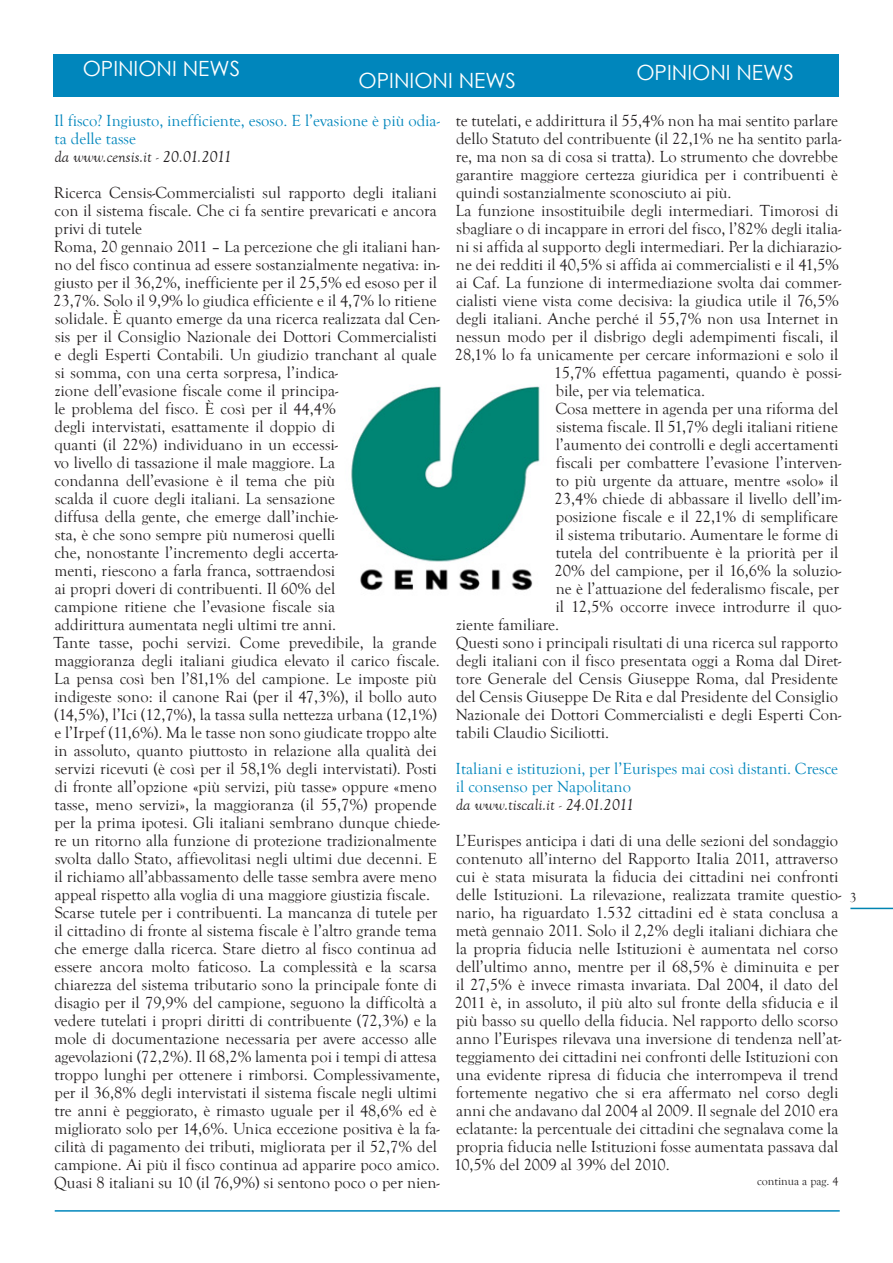
<style>
.page{position:relative;width:893px;height:1263px;background:#fff}
.page>*{position:absolute;margin:0;border:0;box-sizing:border-box;transform-origin:0 0}
.t1{font:21px "Century Gothic";color:#fff}
.t2{font:16.5px/18px "Goudy Old Style T";color:#231f20}
.t3{font:16.5px/18px "Goudy Old Style T";color:#0086bc}
.t4{font:italic 16.5px "Goudy Old Style T";color:#231f20}
.t5{font:13.5px "Goudy Old Style T";color:#231f20}
.t6{font:12px "Goudy Old Style T";color:#231f20}
</style>
<div class="page">
<div style="left:54px;top:54px;width:785px;height:42px;background:#0086bc"></div>
<hr style="left:850px;top:908px;width:43px;height:1px;background:#0084b1">
<hr style="left:55px;top:1210px;width:785px;height:1px;background:#0086bc">
<img style="left:351px;top:386px;width:189px;height:205px">
<p class="t1" style="left:83px;top:54px;width:159px">OPINIONI NEWS</p>
<p class="t1" style="left:359px;top:66px;width:159px">OPINIONI NEWS</p>
<p class="t1" style="left:636px;top:58px;width:159px">OPINIONI NEWS</p>
<p class="t3" style="left:54px;top:112px;width:387px">Il fisco? Ingiusto, inefficiente, esoso. E l’evasione è più odia&shy;ta delle tasse</p>
<p class="t4" style="left:55px;top:148px;width:179px">da www.censis.it - 20.01.2011</p>
<p class="t2" style="left:53px;top:184px;width:388px">Ricerca Censis-Commercialisti sul rapporto degli italiani con il sistema fiscale. Che ci fa sentire prevaricati e ancora privi di tutele<br>Roma, 20 gennaio 2011 – La percezione che gli italiani han&shy;no del fisco continua ad essere sostanzialmente negativa: in&shy;giusto per il 36,2%, inefficiente per il 25,5% ed esoso per il 23,7%. Solo il 9,9% lo giudica efficiente e il 4,7% lo ritiene solidale. È quanto emerge da una ricerca realizzata dal Cen&shy;sis per il Consiglio Nazionale dei Dottori Commercialisti e degli Esperti Contabili. Un giudizio tranchant al quale si somma, con una certa sorpresa, l’indica-<br>zione dell’evasione fiscale come il principa-<br>le problema del fisco. È così per il 44,4%<br>degli intervistati, esattamente il doppio di<br>quanti (il 22%) individuano in un eccessi-<br>vo livello di tassazione il male maggiore. La<br>condanna dell’evasione è il tema che più<br>scalda il cuore degli italiani. La sensazione<br>diffusa della gente, che emerge dall’inchie-<br>sta, è che sono sempre più numerosi quelli<br>che, nonostante l’incremento degli accerta-<br>menti, riescono a farla franca, sottraendosi<br>ai propri doveri di contribuenti. Il 60% del<br>campione ritiene che l’evasione fiscale sia<br>addirittura aumentata negli ultimi tre anni.<br>Tante tasse, pochi servizi. Come prevedibile, la grande maggioranza degli italiani giudica elevato il carico fiscale.<br>La pensa così ben l’81,1% del campione. Le imposte più indigeste sono: il canone Rai (per il 47,3%), il bollo auto (14,5%), l’Ici (12,7%), la tassa sulla nettezza urbana (12,1%) e l’Irpef (11,6%). Ma le tasse non sono giudicate troppo alte in assoluto, quanto piuttosto in relazione alla qualità dei servizi ricevuti (è così per il 58,1% degli intervistati). Posti di fronte all’opzione «più servizi, più tasse» oppure «meno tasse, meno servizi», la maggioranza (il 55,7%) propende per la prima ipotesi. Gli italiani sembrano dunque chiede&shy;re un ritorno alla funzione di protezione tradizionalmente svolta dallo Stato, affievolitasi negli ultimi due decenni. E il richiamo all’abbassamento delle tasse sembra avere meno appeal rispetto alla voglia di una maggiore giustizia fiscale.<br>Scarse tutele per i contribuenti. La mancanza di tutele per il cittadino di fronte al sistema fiscale è l’altro grande tema che emerge dalla ricerca. Stare dietro al fisco continua ad essere ancora molto faticoso. La complessità e la scarsa chiarezza del sistema tributario sono la principale fonte di disagio per il 79,9% del campione, seguono la difficoltà a vedere tutelati i propri diritti di contribuente (72,3%) e la mole di documentazione necessaria per avere accesso alle agevolazioni (72,2%). Il 68,2% lamenta poi i tempi di attesa troppo lunghi per ottenere i rimborsi. Complessivamente, per il 36,8% degli intervistati il sistema fiscale negli ultimi tre anni è peggiorato, è rimasto uguale per il 48,6% ed è migliorato solo per 14,6%. Unica eccezione positiva è la fa&shy;cilità di pagamento dei tributi, migliorata per il 52,7% del campione. Ai più il fisco continua ad apparire poco amico.<br>Quasi 8 italiani su 10 (il 76,9%) si sentono poco o per nien-</p>
<p class="t2" style="left:456px;top:112px;width:384px">te tutelati, e addirittura il 55,4% non ha mai sentito parlare</p>
<p class="t2" style="left:456px;top:130px;width:387px">dello Statuto del contribuente (il 22,1% ne ha sentito parla-</p>
<p class="t2" style="left:456px;top:148px;width:384px">re, ma non sa di cosa si tratta). Lo strumento che dovrebbe</p>
<p class="t2" style="left:456px;top:166px;width:384px">garantire maggiore certezza giuridica per i contribuenti è</p>
<p class="t2" style="left:456px;top:184px;width:277px">quindi sostanzialmente sconosciuto ai più.</p>
<p class="t2" style="left:456px;top:202px;width:384px">La funzione insostituibile degli intermediari. Timorosi di</p>
<p class="t2" style="left:457px;top:220px;width:386px">sbagliare o di incappare in errori del fisco, l’82% degli italia-</p>
<p class="t2" style="left:456px;top:238px;width:387px">ni si affida al supporto degli intermediari. Per la dichiarazio-</p>
<p class="t2" style="left:456px;top:256px;width:385px">ne dei redditi il 40,5% si affida ai commercialisti e il 41,5%</p>
<p class="t2" style="left:456px;top:274px;width:387px">ai Caf. La funzione di intermediazione svolta dai commer-</p>
<p class="t2" style="left:456px;top:292px;width:385px">cialisti viene vista come decisiva: la giudica utile il 76,5%</p>
<p class="t2" style="left:456px;top:310px;width:384px">degli italiani. Anche perché il 55,7% non usa Internet in</p>
<p class="t2" style="left:456px;top:328px;width:384px">nessun modo per il disbrigo degli adempimenti fiscali, il</p>
<p class="t2" style="left:455px;top:346px;width:385px">28,1% lo fa unicamente per cercare informazioni e solo il</p>
<p class="t2" style="left:554px;top:364px;width:289px">15,7% effettua pagamenti, quando è possi-</p>
<p class="t2" style="left:556px;top:382px;width:151px">bile, per via telematica.</p>
<p class="t2" style="left:555px;top:400px;width:284px">Cosa mettere in agenda per una riforma del</p>
<p class="t2" style="left:556px;top:418px;width:283px">sistema fiscale. Il 51,7% degli italiani ritiene</p>
<p class="t2" style="left:556px;top:436px;width:284px">l’aumento dei controlli e degli accertamenti</p>
<p class="t2" style="left:556px;top:454px;width:287px">fiscali per combattere l’evasione l’interven-</p>
<p class="t2" style="left:556px;top:472px;width:284px">to più urgente da attuare, mentre «solo» il</p>
<p class="t2" style="left:555px;top:490px;width:288px">23,4% chiede di abbassare il livello dell’im-</p>
<p class="t2" style="left:556px;top:508px;width:284px">posizione fiscale e il 22,1% di semplificare</p>
<p class="t2" style="left:556px;top:526px;width:284px">il sistema tributario. Aumentare le forme di</p>
<p class="t2" style="left:556px;top:544px;width:284px">tutela del contribuente è la priorità per il</p>
<p class="t2" style="left:555px;top:562px;width:288px">20% del campione, per il 16,6% la soluzio-</p>
<p class="t2" style="left:556px;top:580px;width:285px">ne è l’attuazione del federalismo fiscale, per</p>
<p class="t2" style="left:556px;top:598px;width:287px">il 12,5% occorre invece introdurre il quo-</p>
<p class="t2" style="left:456px;top:616px;width:104px">ziente familiare.</p>
<p class="t2" style="left:456px;top:634px;width:384px">Questi sono i principali risultati di una ricerca sul rapporto</p>
<p class="t2" style="left:456px;top:652px;width:387px">degli italiani con il fisco presentata oggi a Roma dal Diret-</p>
<p class="t2" style="left:456px;top:670px;width:384px">tore Generale del Censis Giuseppe Roma, dal Presidente</p>
<p class="t2" style="left:456px;top:688px;width:384px">del Censis Giuseppe De Rita e dal Presidente del Consiglio</p>
<p class="t2" style="left:456px;top:706px;width:387px">Nazionale dei Dottori Commercialisti e degli Esperti Con-</p>
<p class="t2" style="left:456px;top:724px;width:155px">tabili Claudio Siciliotti.</p>
<p class="t3" style="left:456px;top:760px;width:384px">Italiani e istituzioni, per l’Eurispes mai così distanti. Cresce il consenso per Napolitano</p>
<p class="t4" style="left:456px;top:796px;width:179px">da www.tiscali.it - 24.01.2011</p>
<p class="t2" style="left:454px;top:832px;width:389px">L’Eurispes anticipa i dati di una delle sezioni del sondaggio contenuto all’interno del Rapporto Italia 2011, attraverso cui è stata misurata la fiducia dei cittadini nei confronti delle Istituzioni. La rilevazione, realizzata tramite questio&shy;nario, ha riguardato 1.532 cittadini ed è stata conclusa a metà gennaio 2011. Solo il 2,2% degli italiani dichiara che la propria fiducia nelle Istituzioni è aumentata nel corso dell’ultimo anno, mentre per il 68,5% è diminuita e per il 27,5% è invece rimasta invariata. Dal 2004, il dato del 2011 è, in assoluto, il più alto sul fronte della sfiducia e il più basso su quello della fiducia. Nel rapporto dello scorso anno l’Eurispes rilevava una inversione di tendenza nell’at&shy;teggiamento dei cittadini nei confronti delle Istituzioni con una evidente ripresa di fiducia che interrompeva il trend fortemente negativo che si era affermato nel corso degli anni che andavano dal 2004 al 2009. Il segnale del 2010 era eclatante: la percentuale dei cittadini che segnalava come la propria fiducia nelle Istituzioni fosse aumentata passava dal 10,5% del 2009 al 39% del 2010.</p>
<p class="t6" style="left:757px;top:1175px;width:83px">continua a pag. 4</p>
<p class="t5" style="left:850px;top:890px;width:8px">3</p>
</div>
